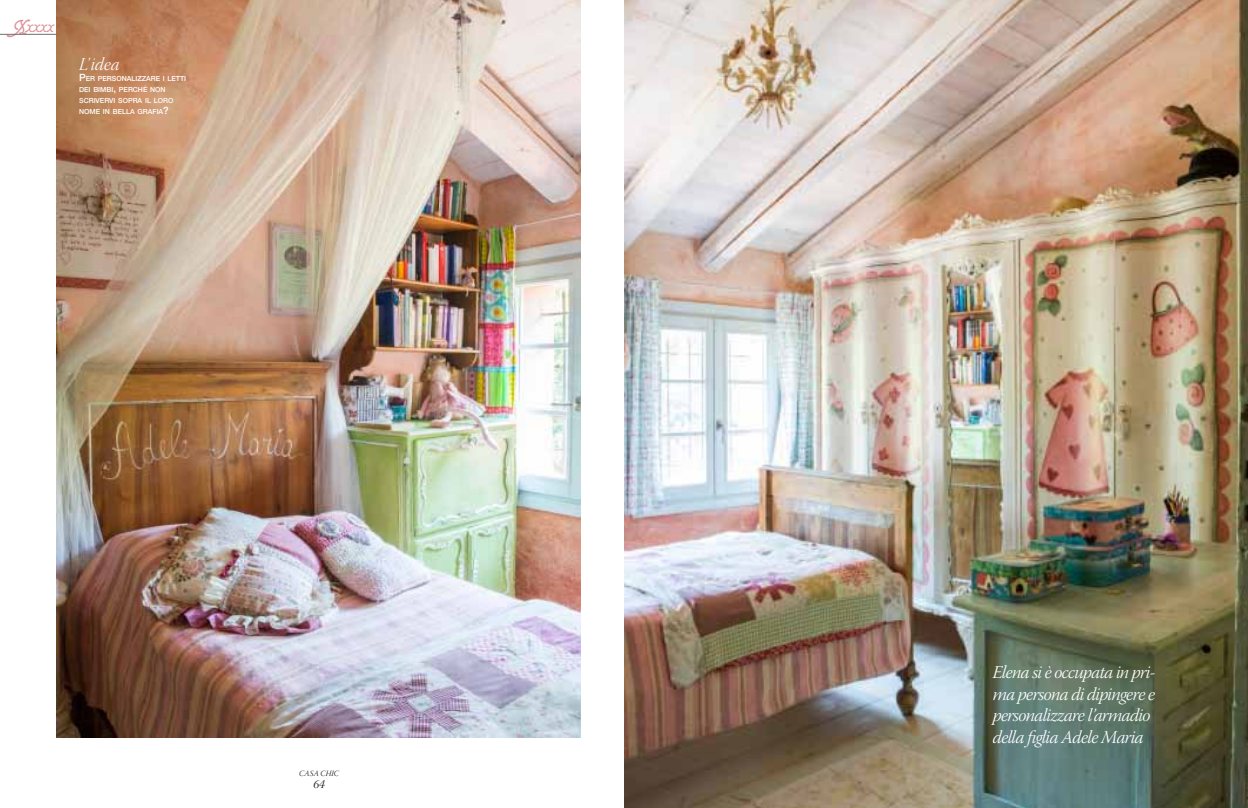
<style>
.page{position:relative;width:1248px;height:808px;background:#fff}
.page>*{position:absolute;margin:0;border:0;box-sizing:border-box;transform-origin:0 0}
.t1{font:22px "Glastonbury Plain";color:#dd949a}
.t2{font:18px/21.6px "Warnock Pro Light It Subh";letter-spacing:-.035em;color:#fff}
.t3{font:18px "Warnock Pro Light It Disp";color:#fff}
.t4{font:12px "Warnock Pro Light It Disp";color:#000}
.t5{font:8px "Warnock Pro Light It Disp";letter-spacing:.015em;color:#000}
.t6{font:500 7px/11px "Helvetica Neue LT Std";color:#fff}
.s1{font-size:10px}
</style>
<div class="page">
<hr style="left:0;top:34px;width:120px;height:1px;background:#706f6f">
<img style="left:625px;top:0;width:622px;height:808px">
<img style="left:57px;top:0;width:523px;height:737px">
<p class="t1" style="left:13px;top:12px;width:42px">Xxxxx</p>
<p class="t3" style="left:79px;top:54px;width:42px">L’IDEA</p>
<p class="t6" style="left:79px;top:73px;width:108px"><span class="s1">P</span> ER PERSONALIZZARE I LETTI<br>DEI BIMBI<span class="s1">,</span> PERCHÉ NON<br>SCRIVERVI SOPRA IL LORO<br>NOME IN BELLA GRAFIA<span class="s1">?</span></p>
<p class="t5" style="left:299px;top:769px;width:41px">CASA CHIC</p>
<p class="t4" style="left:313px;top:777px;width:13px">64</p>
<p class="t2" style="left:992px;top:663px;width:164px">Elena si è occupata in pri&shy;ma persona di dipingere e personalizzare l’armadio della figlia Adele Maria</p>
</div>
